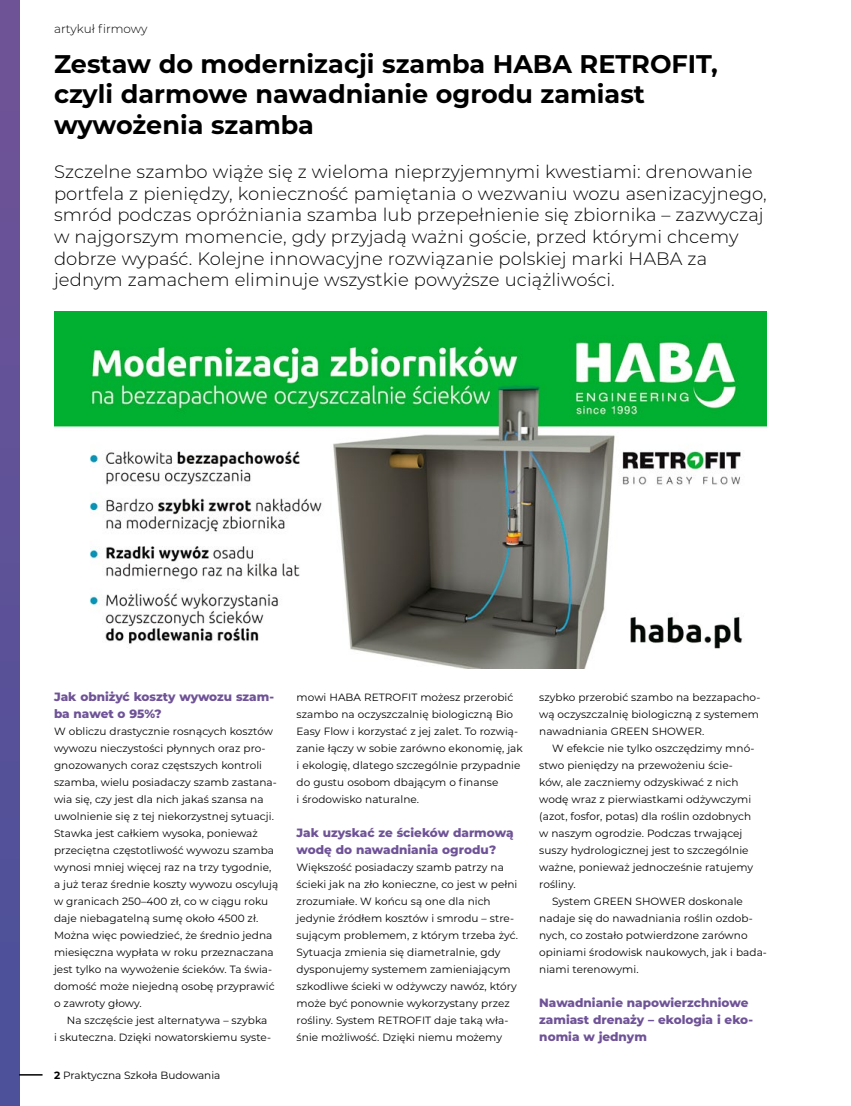
<style>
.page{position:relative;width:851px;height:1106px;background:#fff}
.page>*{position:absolute;margin:0;border:0;box-sizing:border-box;transform-origin:0 0}
.t1{font:700 25.5px/30.6px "Montserrat";color:#000}
.t2{font:300 18px/21.6px "Montserrat";letter-spacing:.005em;color:#000}
.t3{font:800 12px/17px "Montserrat";color:#6f5397}
.t4{font:300 12px "Montserrat";color:#000}
.t5{font:10.5px/17px "Montserrat";letter-spacing:.005em;color:#000}
.s1{font-weight:700}
</style>
<div class="page">
<div style="left:0;top:0;width:19px;height:1106px;background:linear-gradient(to bottom,#715397,#4a5199)"></div>
<svg style="left:19px;top:1074px;width:24px;height:1px"></svg>
<img style="left:54px;top:312px;width:712px;height:356px">
<p class="t4" style="left:54px;top:20px;width:95px">artykuł firmowy</p>
<h1 class="t1" style="left:54px;top:47px;width:665px">Zestaw do modernizacji szamba HABA RETROFIT, czyli darmowe nawadnianie ogrodu zamiast wywożenia szamba</h1>
<p class="t2" style="left:54px;top:160px;width:714px">Szczelne szambo wiąże się z wieloma nieprzyjemnymi kwestiami: drenowanie portfela z pieniędzy, konieczność pamiętania o wezwaniu wozu asenizacyjnego, smród podczas opróżniania szamba lub przepełnienie się zbiornika – zazwyczaj w najgorszym momencie, gdy przyjadą ważni goście, przed którymi chcemy dobrze wypaść. Kolejne innowacyjne rozwiązanie polskiej marki HABA za jednym zamachem eliminuje wszystkie powyższe uciążliwości.</p>
<p class="t3" style="left:54px;top:687px;width:221px">Jak obniżyć koszty wywozu szam&shy;ba nawet o 95%?</p>
<p class="t5" style="left:54px;top:722px;width:226px">W obliczu drastycznie rosnących kosztów wywozu nieczystości płynnych oraz pro&shy;gnozowanych coraz częstszych kontroli szamba, wielu posiadaczy szamb zastana&shy;wia się, czy jest dla nich jakaś szansa na uwolnienie się z tej niekorzystnej sytuacji.<br>Stawka jest całkiem wysoka, ponieważ przeciętna częstotliwość wywozu szamba wynosi mniej więcej raz na trzy tygodnie, a już teraz średnie koszty wywozu oscylują w granicach 250–400 zł, co w ciągu roku daje niebagatelną sumę około 4500 zł.<br>Można więc powiedzieć, że średnio jedna miesięczna wypłata w roku przeznaczana jest tylko na wywożenie ścieków. Ta świa&shy;domość może niejedną osobę przyprawić o zawroty głowy.</p>
<p class="t5" style="left:54px;top:1011px;width:218px;text-indent:13px">Na szczęście jest alternatywa – szybka i skuteczna. Dzięki nowatorskiemu syste-</p>
<p class="t5" style="left:54px;top:1066px;width:168px"><span class="s1">2</span> Praktyczna Szkoła Budowania</p>
<p class="t5" style="left:296px;top:688px;width:228px">mowi HABA RETROFIT możesz przerobić szambo na oczyszczalnię biologiczną Bio Easy Flow i korzystać z jej zalet. To rozwią&shy;zanie łączy w sobie zarówno ekonomię, jak i ekologię, dlatego szczególnie przypadnie do gustu osobom dbającym o finanse<br>i środowisko naturalne.</p>
<p class="t3" style="left:296px;top:823px;width:218px">Jak uzyskać ze ścieków darmową wodę do nawadniania ogrodu?</p>
<p class="t5" style="left:296px;top:858px;width:223px">Większość posiadaczy szamb patrzy na ścieki jak na zło konieczne, co jest w pełni zrozumiałe. W końcu są one dla nich jedynie źródłem kosztów i smrodu – stre&shy;sującym problemem, z którym trzeba żyć.<br>Sytuacja zmienia się diametralnie, gdy dysponujemy systemem zamieniającym szkodliwe ścieki w odżywczy nawóz, który może być ponownie wykorzystany przez rośliny. System RETROFIT daje taką wła&shy;śnie możliwość. Dzięki niemu możemy</p>
<p class="t5" style="left:539px;top:688px;width:222px">szybko przerobić szambo na bezzapacho&shy;wą oczyszczalnię biologiczną z systemem nawadniania GREEN SHOWER.</p>
<p class="t5" style="left:539px;top:739px;width:217px;text-indent:13px">W efekcie nie tylko oszczędzimy mnó&shy;stwo pieniędzy na przewożeniu ście&shy;ków, ale zaczniemy odzyskiwać z nich wodę wraz z pierwiastkami odżywczymi (azot, fosfor, potas) dla roślin ozdobnych w naszym ogrodzie. Podczas trwającej suszy hydrologicznej jest to szczególnie ważne, ponieważ jednocześnie ratujemy rośliny.</p>
<p class="t5" style="left:539px;top:892px;width:229px;text-indent:13px">System GREEN SHOWER doskonale nadaje się do nawadniania roślin ozdob&shy;nych, co zostało potwierdzone zarówno opiniami środowisk naukowych, jak i bada&shy;niami terenowymi.</p>
<p class="t3" style="left:539px;top:993px;width:215px">Nawadnianie napowierzchniowe zamiast drenaży – ekologia i eko&shy;nomia w jednym</p>
</div>
